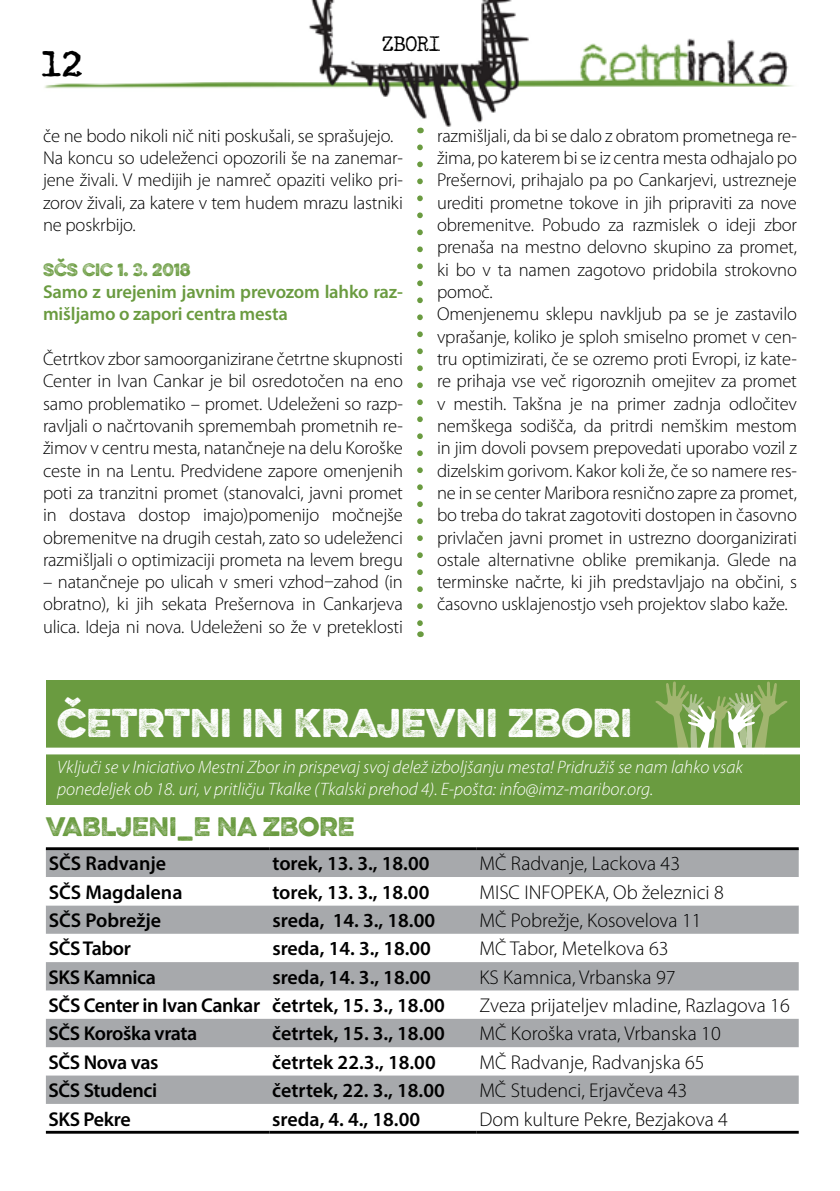
<style>
.page{position:relative;width:840px;height:1191px;background:#fff}
.page>*{position:absolute;margin:0;border:0;box-sizing:border-box;transform-origin:0 0}
.t1{font:36px "Eveleth Slant";color:#fff}
.t2{font:36px "Underwood Champion";color:#000}
.t3{font:24px "Eveleth Slant";color:#6a9b40}
.t4{font:300 20px "Myriad Pro";color:#000}
.t5{font:600 20px "Myriad Pro";color:#000}
.t6{font:600 20px "Myriad Pro";letter-spacing:-.02em;color:#000}
.t7{font:20px "Underwood Champion";color:#000}
.t8{font:300 18.6px/22.4px "Myriad Pro";letter-spacing:-.01em;color:#000}
.t9{font:600 18.6px/22.4px "Myriad Pro";letter-spacing:-.01em;color:#6a9b40}
.t10{font:italic 300 18px/21.6px "Myriad Pro";color:#fff}
.t11{font:300 16px "Eveleth Slant";letter-spacing:-.01em;color:#6a9b40}
</style>
<div class="page">
<img style="left:44px;top:1px;width:749px;height:125px">
<div style="left:46px;top:680px;width:753px;height:125px;background:#6a9b40"></div>
<svg style="left:655px;top:681px;width:132px;height:66px"></svg>
<div style="left:33px;top:747px;width:773px;height:7px;background:#fff"></div>
<svg style="left:46px;top:850px;width:752px;height:254px;fill:#a7a9ac"></svg>
<svg style="left:46px;top:877px;width:752px;height:28px"></svg>
<hr style="left:46px;top:847px;width:223px;height:3px;background:#000">
<hr style="left:269px;top:847px;width:207px;height:3px;background:#000">
<hr style="left:476px;top:847px;width:322px;height:3px;background:#000">
<hr style="left:46px;top:1130px;width:223px;height:3px;background:#000">
<hr style="left:269px;top:1130px;width:207px;height:3px;background:#000">
<hr style="left:476px;top:1130px;width:322px;height:3px;background:#000">
<svg style="left:417px;top:147px;width:5px;height:490px"></svg>
<h1 class="t2" style="left:41px;top:43px;width:44px">12</h1>
<p class="t7" style="left:382px;top:33px;width:60px">ZBORI</p>
<p class="t8" style="left:43px;top:124px;width:361px">če ne bodo nikoli nič niti poskušali, se sprašujejo.<br>Na koncu so udeleženci opozorili še na zanemar&shy;jene živali. V medijih je namreč opaziti veliko pri&shy;zorov živali, za katere v tem hudem mrazu lastniki ne poskrbijo.</p>
<p class="t11" style="left:43px;top:257px;width:149px">SČS CIC 1. 3. 2018</p>
<p class="t9" style="left:43px;top:280px;width:361px">Samo z urejenim javnim prevozom lahko raz&shy;mišljamo o zapori centra mesta</p>
<p class="t8" style="left:43px;top:348px;width:361px;text-align:justify">Četrtkov zbor samoorganizirane četrtne skupnosti Center in Ivan Cankar je bil osredotočen na eno samo problematiko – promet. Udeleženi so razp&shy;ravljali o načrtovanih spremembah prometnih re&shy;žimov v centru mesta, natančneje na delu Koroške ceste in na Lentu. Predvidene zapore omenjenih poti za tranzitni promet (stanovalci, javni promet in dostava dostop imajo)pomenijo močnejše obremenitve na drugih cestah, zato so udeleženci razmišljali o optimizaciji prometa na levem bregu</p>
<p class="t8" style="left:43px;top:571px;width:361px;text-align:justify">– natančneje po ulicah v smeri vzhod–zahod (in obratno), ki jih sekata Prešernova in Cankarjeva ulica. Ideja ni nova. Udeleženi so že v preteklosti</p>
<p class="t8" style="left:437px;top:124px;width:361px">razmišljali, da bi se dalo z obratom prometnega re&shy;žima, po katerem bi se iz centra mesta odhajalo po Prešernovi, prihajalo pa po Cankarjevi, ustrezneje urediti prometne tokove in jih pripraviti za nove obremenitve. Pobudo za razmislek o ideji zbor prenaša na mestno delovno skupino za promet, ki bo v ta namen zagotovo pridobila strokovno pomoč.<br>Omenjenemu sklepu navkljub pa se je zastavilo vprašanje, koliko je sploh smiselno promet v cen&shy;tru optimizirati, če se ozremo proti Evropi, iz kate&shy;re prihaja vse več rigoroznih omejitev za promet v mestih. Takšna je na primer zadnja odločitev nemškega sodišča, da pritrdi nemškim mestom in jim dovoli povsem prepovedati uporabo vozil z dizelskim gorivom. Kakor koli že, če so namere res&shy;ne in se center Maribora resnično zapre za promet, bo treba do takrat zagotoviti dostopen in časovno privlačen javni promet in ustrezno doorganizirati ostale alternativne oblike premikanja. Glede na terminske načrte, ki jih predstavljajo na občini, s časovno usklajenostjo vseh projektov slabo kaže.</p>
<h1 class="t1" style="left:57px;top:695px;width:576px">ČETRTNI IN KRAJEVNI ZBORI</h1>
<p class="t10" style="left:57px;top:757px;width:686px">Vključi se v Iniciativo Mestni Zbor in prispevaj svoj delež izboljšanju mesta! Pridružiš se nam lahko vsak ponedeljek ob 18. uri, v pritličju Tkalke (Tkalski prehod 4). E-pošta: info@imz-maribor.org.</p>
<p class="t3" style="left:46px;top:808px;width:310px">VABLJENI_E NA ZBORE</p>
<p class="t5" style="left:49px;top:851px;width:119px">SČS Radvanje</p>
<p class="t5" style="left:272px;top:851px;width:158px">torek, 13. 3., 18.00</p>
<p class="t4" style="left:479px;top:852px;width:202px">MČ Radvanje, Lackova 43</p>
<p class="t5" style="left:49px;top:879px;width:135px">SČS Magdalena</p>
<p class="t5" style="left:272px;top:879px;width:158px">torek, 13. 3., 18.00</p>
<p class="t4" style="left:479px;top:881px;width:246px">MISC INFOPEKA, Ob železnici 8</p>
<p class="t5" style="left:49px;top:907px;width:114px">SČS Pobrežje</p>
<p class="t5" style="left:272px;top:907px;width:164px">sreda, 14. 3., 18.00</p>
<p class="t4" style="left:479px;top:909px;width:223px">MČ Pobrežje, Kosovelova 11</p>
<p class="t6" style="left:49px;top:936px;width:84px">SČS Tabor</p>
<p class="t5" style="left:272px;top:936px;width:160px">sreda, 14. 3., 18.00</p>
<p class="t4" style="left:479px;top:937px;width:190px">MČ Tabor, Metelkova 63</p>
<p class="t6" style="left:49px;top:964px;width:109px">SKS Kamnica</p>
<p class="t5" style="left:272px;top:964px;width:160px">sreda, 14. 3., 18.00</p>
<p class="t4" style="left:479px;top:966px;width:197px">KS Kamnica, Vrbanska 97</p>
<p class="t6" style="left:49px;top:992px;width:397px">SČS Center in Ivan Cankar četrtek, 15. 3., 18.00</p>
<p class="t4" style="left:479px;top:994px;width:312px">Zveza prijateljev mladine, Razlagova 16</p>
<p class="t6" style="left:49px;top:1021px;width:150px">SČS Koroška vrata</p>
<p class="t5" style="left:272px;top:1021px;width:174px">četrtek, 15. 3., 18.00</p>
<p class="t4" style="left:479px;top:1022px;width:243px">MČ Koroška vrata, Vrbanska 10</p>
<p class="t6" style="left:49px;top:1049px;width:111px">SČS Nova vas</p>
<p class="t5" style="left:272px;top:1049px;width:165px">četrtek 22.3., 18.00</p>
<p class="t4" style="left:479px;top:1051px;width:227px">MČ Radvanje, Radvanjska 65</p>
<p class="t6" style="left:49px;top:1077px;width:110px">SČS Studenci</p>
<p class="t5" style="left:272px;top:1077px;width:174px">četrtek, 22. 3., 18.00</p>
<p class="t4" style="left:479px;top:1079px;width:209px">MČ Studenci, Erjavčeva 43</p>
<p class="t6" style="left:49px;top:1106px;width:84px">SKS Pekre</p>
<p class="t5" style="left:272px;top:1106px;width:149px">sreda, 4. 4., 18.00</p>
<p class="t4" style="left:479px;top:1107px;width:250px">Dom kulture Pekre, Bezjakova 4</p>
</div>
